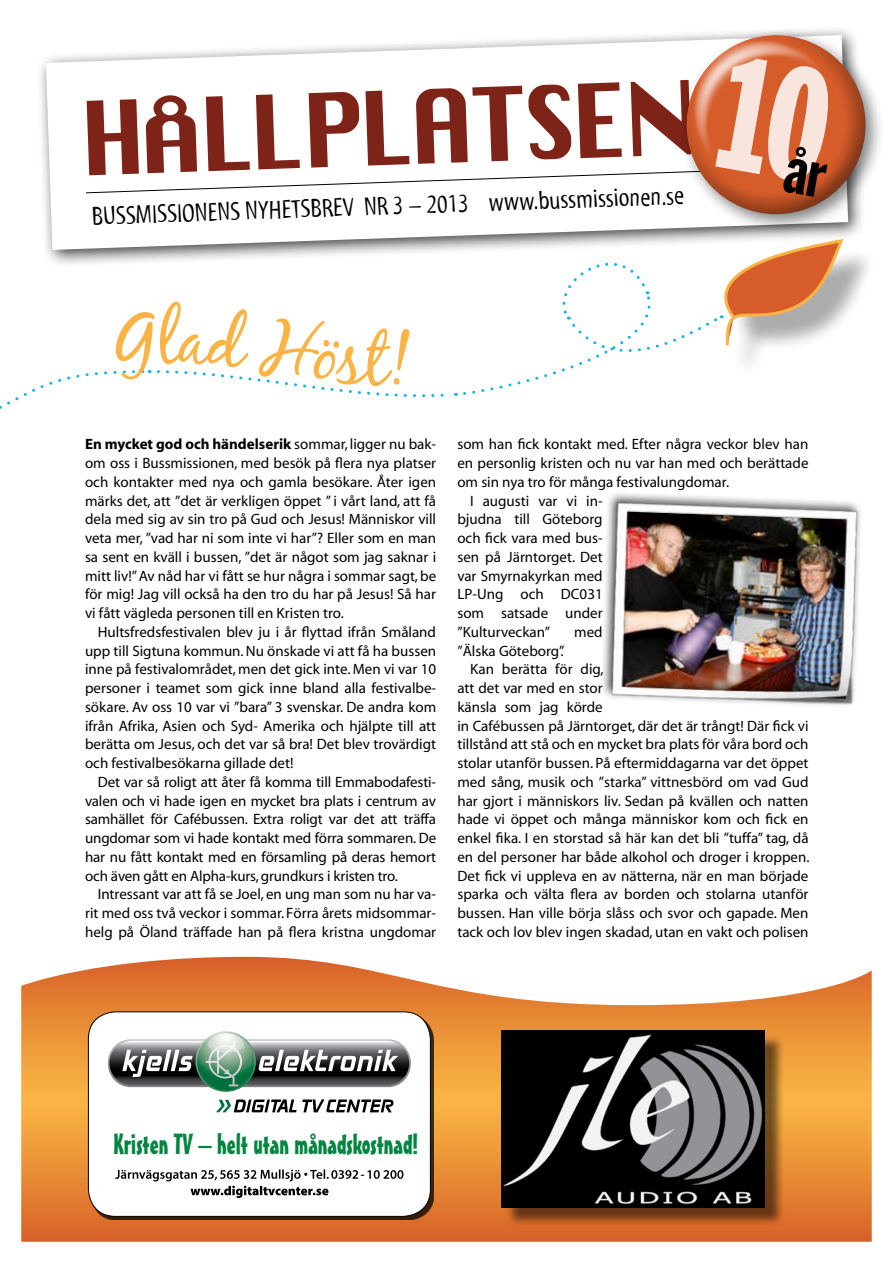
<style>
.page{position:relative;width:893px;height:1263px;background:#fff}
.page>*{position:absolute;margin:0;border:0;box-sizing:border-box;transform-origin:0 0}
.t1{font:28.5px "Mister Earl BT";color:#00853f}
.t2{font:26.25px "Myriad Tilt";color:#000}
.t3{font:500 17.25px "Vesta";color:#000}
.t4{font:15px/18.8px "Myriad";color:#000;text-align:justify}
.s1{font-weight:700}
</style>
<div class="page">
<svg style="left:21px;top:957px;width:851px;height:285px"></svg>
<div style="left:36px;top:26px;width:830px;height:242px;background:#000;opacity:.75"></div>
<svg style="left:46px;top:35px;width:802px;height:212px"></svg>
<div style="left:679px;top:27px;width:206px;height:207px;background:#000;opacity:.5"></div>
<div style="left:685px;top:35px;width:181px;height:181px;background:#000;opacity:.75"></div>
<svg style="left:85px;top:57px;width:747px;height:140px"></svg>
<div style="left:732px;top:247px;width:145px;height:133px;background:#000;opacity:.33"></div>
<img style="left:602px;top:493px;width:259px;height:212px">
<div style="left:91px;top:1014px;width:343px;height:206px;background:#000;opacity:.75"></div>
<div style="left:88px;top:1012px;width:342px;height:204px;background:#fff;border-radius:27px"></div>
<div style="left:88px;top:1011px;width:343px;height:206px;border:1px solid #000;border-radius:27px"></div>
<svg style="left:195px;top:1031px;width:61px;height:61px"></svg>
<svg style="left:108px;top:1034px;width:303px;height:53px"></svg>
<svg style="left:216px;top:1099px;width:178px;height:13px"></svg>
<svg style="left:115px;top:1169px;width:288px;height:29px"></svg>
<div style="left:505px;top:1034px;width:279px;height:193px;background:#000;opacity:.55"></div>
<img style="left:501px;top:1030px;width:263px;height:177px">
<svg style="left:0;top:237px;width:846px;height:172px"></svg>
<h2 class="t2" style="left:91px;top:202px;width:594px;rotate:-2deg">Bussmissionens nyhetsbrev nr 3 – 2013 www.bussmissionen.se</h2>
<p class="t3" style="left:130px;top:195px;width:141px;rotate:-2deg">NUMMER 1 • 2008</p>
<p class="t4" style="left:85px;top:435px;width:353px"><span class="s1">En mycket god och händelserik</span> sommar, ligger nu bak&shy;om oss i Bussmissionen, med besök på flera nya platser och kontakter med nya och gamla besökare. Åter igen märks det, att ”det är verkligen öppet ” i vårt land, att få dela med sig av sin tro på Gud och Jesus! Människor vill veta mer, ”vad har ni som inte vi har”? Eller som en man sa sent en kväll i bussen, ”det är något som jag saknar i mitt liv!” Av nåd har vi fått se hur några i sommar sagt, be för mig! Jag vill också ha den tro du har på Jesus! Så har vi fått vägleda personen till en Kristen tro.</p>
<p class="t4" style="left:85px;top:623px;width:353px;text-indent:13px">Hultsfredsfestivalen blev ju i år flyttad ifrån Småland upp till Sigtuna kommun. Nu önskade vi att få ha bussen inne på festivalområdet, men det gick inte. Men vi var 10 personer i teamet som gick inne bland alla festivalbe&shy;sökare. Av oss 10 var vi ”bara” 3 svenskar. De andra kom ifrån Afrika, Asien och Syd- Amerika och hjälpte till att berätta om Jesus, och det var så bra! Det blev trovärdigt och festivalbesökarna gillade det!</p>
<p class="t4" style="left:85px;top:773px;width:353px;text-indent:13px">Det var så roligt att åter få komma till Emmabodafesti&shy;valen och vi hade igen en mycket bra plats i centrum av samhället för Cafébussen. Extra roligt var det att träffa ungdomar som vi hade kontakt med förra sommaren. De har nu fått kontakt med en församling på deras hemort och även gått en Alpha-kurs, grundkurs i kristen tro.</p>
<p class="t4" style="left:85px;top:885px;width:353px;text-indent:13px">Intressant var att få se Joel, en ung man som nu har va&shy;rit med oss två veckor i sommar. Förra årets midsommar&shy;helg på Öland träffade han på flera kristna ungdomar</p>
<p class="t4" style="left:457px;top:435px;width:353px">som han fick kontakt med. Efter några veckor blev han</p>
<p class="t4" style="left:457px;top:454px;width:353px">en personlig kristen och nu var han med och berättade</p>
<p class="t4" style="left:457px;top:473px;width:273px">om sin nya tro för många festivalungdomar.</p>
<p class="t4" style="left:470px;top:492px;width:134px">I augusti var vi in-</p>
<p class="t4" style="left:457px;top:510px;width:147px">bjudna till Göteborg</p>
<p class="t4" style="left:457px;top:529px;width:147px">och fick vara med bus-</p>
<p class="t4" style="left:457px;top:548px;width:147px">sen på Järntorget. Det</p>
<p class="t4" style="left:457px;top:567px;width:147px">var Smyrnakyrkan med</p>
<p class="t4" style="left:457px;top:585px;width:147px">LP-Ung och DC031</p>
<p class="t4" style="left:457px;top:604px;width:147px">som satsade under</p>
<p class="t4" style="left:457px;top:623px;width:94px">”Kulturveckan”</p>
<p class="t4" style="left:574px;top:623px;width:30px">med</p>
<p class="t4" style="left:457px;top:642px;width:108px">”Älska Göteborg”.</p>
<p class="t4" style="left:470px;top:660px;width:135px">Kan berätta för dig,</p>
<p class="t4" style="left:457px;top:679px;width:147px">att det var med en stor</p>
<p class="t4" style="left:457px;top:698px;width:147px">känsla som jag körde</p>
<p class="t4" style="left:457px;top:717px;width:353px">in Cafébussen på Järntorget, där det är trångt! Där fick vi</p>
<p class="t4" style="left:457px;top:735px;width:353px">tillstånd att stå och en mycket bra plats för våra bord och</p>
<p class="t4" style="left:457px;top:754px;width:353px">stolar utanför bussen. På eftermiddagarna var det öppet</p>
<p class="t4" style="left:457px;top:773px;width:353px">med sång, musik och ”starka” vittnesbörd om vad Gud</p>
<p class="t4" style="left:457px;top:792px;width:353px">har gjort i människors liv. Sedan på kvällen och natten</p>
<p class="t4" style="left:457px;top:810px;width:353px">hade vi öppet och många människor kom och fick en</p>
<p class="t4" style="left:457px;top:829px;width:353px">enkel fika. I en storstad så här kan det bli ”tuffa” tag, då</p>
<p class="t4" style="left:457px;top:848px;width:354px">en del personer har både alkohol och droger i kroppen.</p>
<p class="t4" style="left:457px;top:867px;width:353px">Det fick vi uppleva en av nätterna, när en man började</p>
<p class="t4" style="left:457px;top:885px;width:353px">sparka och välta flera av borden och stolarna utanför</p>
<p class="t4" style="left:457px;top:904px;width:353px">bussen. Han ville börja slåss och svor och gapade. Men</p>
<p class="t4" style="left:457px;top:923px;width:353px">tack och lov blev ingen skadad, utan en vakt och polisen</p>
<h1 class="t1" style="left:113px;top:1126px;width:306px">Kristen TV – helt utan månadskostnad!</h1>
</div>
